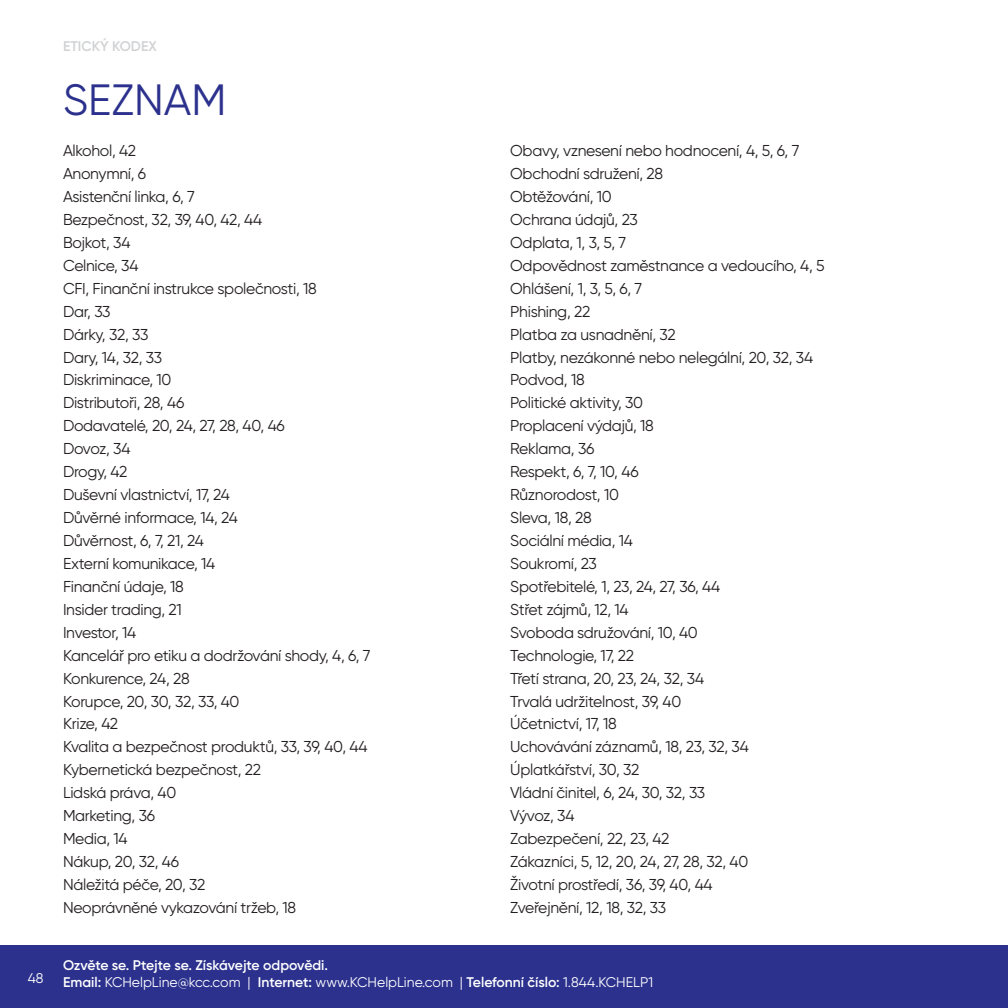
<style>
.page{position:relative;width:1008px;height:1008px;background:#fff}
.page>*{position:absolute;margin:0;border:0;box-sizing:border-box;transform-origin:0 0}
.TopicUppercase_Green{font:43.75px "Gilroy";color:#2b318d}
.t1{font:15.75px "Gilroy";letter-spacing:-.02em;color:#231f20}
.t2{font:14px "Gilroy";color:#fff}
.t3{font:600 14px "Gilroy";letter-spacing:-.01em;color:#fff}
.t4{font:600 14px "Gilroy";color:#d1d2d4}
.s1{font-weight:600}
</style>
<div class="page">
<div style="left:0;top:945px;width:1008px;height:63px;background:#2b318d"></div>
<p class="t2" style="left:28px;top:969px;width:17px">48</p>
<p class="t4" style="left:63px;top:38px;width:95px">ETICKÝ KODEX</p>
<p class="TopicUppercase_Green" style="left:63px;top:73px;width:165px">SEZNAM</p>
<p class="t1" style="left:63px;top:141px;width:75px">Alkohol, 42</p>
<p class="t1" style="left:63px;top:164px;width:85px">Anonymní, 6</p>
<p class="t1" style="left:63px;top:187px;width:133px">Asistenční linka, 6, 7</p>
<p class="t1" style="left:63px;top:210px;width:201px">Bezpečnost, 32, 39, 40, 42, 44</p>
<p class="t1" style="left:63px;top:233px;width:69px">Bojkot, 34</p>
<p class="t1" style="left:63px;top:256px;width:77px">Celnice, 34</p>
<p class="t1" style="left:63px;top:279px;width:255px">CFI, Finanční instrukce společnosti, 18</p>
<p class="t1" style="left:63px;top:302px;width:49px">Dar, 33</p>
<p class="t1" style="left:63px;top:324px;width:87px">Dárky, 32, 33</p>
<p class="t1" style="left:63px;top:347px;width:101px">Dary, 14, 32, 33</p>
<p class="t1" style="left:63px;top:370px;width:110px">Diskriminace, 10</p>
<p class="t1" style="left:63px;top:393px;width:123px">Distributoři, 28, 46</p>
<p class="t1" style="left:63px;top:416px;width:224px">Dodavatelé, 20, 24, 27, 28, 40, 46</p>
<p class="t1" style="left:63px;top:439px;width:69px">Dovoz, 34</p>
<p class="t1" style="left:63px;top:462px;width:66px">Drogy, 42</p>
<p class="t1" style="left:63px;top:485px;width:168px">Duševní vlastnictví, 17, 24</p>
<p class="t1" style="left:63px;top:508px;width:177px">Důvěrné informace, 14, 24</p>
<p class="t1" style="left:63px;top:531px;width:143px">Důvěrnost, 6, 7, 21, 24</p>
<p class="t1" style="left:63px;top:554px;width:154px">Externí komunikace, 14</p>
<p class="t1" style="left:63px;top:577px;width:122px">Finanční údaje, 18</p>
<p class="t1" style="left:63px;top:600px;width:120px">Insider trading, 21</p>
<p class="t1" style="left:63px;top:623px;width:75px">Investor, 14</p>
<p class="t1" style="left:63px;top:646px;width:309px">Kancelář pro etiku a dodržování shody, 4, 6, 7</p>
<p class="t1" style="left:63px;top:668px;width:128px">Konkurence, 24, 28</p>
<p class="t1" style="left:63px;top:691px;width:178px">Korupce, 20, 30, 32, 33, 40</p>
<p class="t1" style="left:63px;top:714px;width:57px">Krize, 42</p>
<p class="t1" style="left:63px;top:737px;width:306px">Kvalita a bezpečnost produktů, 33, 39, 40, 44</p>
<p class="t1" style="left:63px;top:760px;width:200px">Kybernetická bezpečnost, 22</p>
<p class="t1" style="left:63px;top:783px;width:115px">Lidská práva, 40</p>
<p class="t1" style="left:63px;top:806px;width:94px">Marketing, 36</p>
<p class="t1" style="left:63px;top:829px;width:66px">Media, 14</p>
<p class="t1" style="left:63px;top:852px;width:118px">Nákup, 20, 32, 46</p>
<p class="t1" style="left:63px;top:875px;width:144px">Náležitá péče, 20, 32</p>
<p class="t1" style="left:63px;top:898px;width:235px">Neoprávněné vykazování tržeb, 18</p>
<p class="t1" style="left:510px;top:141px;width:291px">Obavy, vznesení nebo hodnocení, 4, 5, 6, 7</p>
<p class="t1" style="left:510px;top:164px;width:154px">Obchodní sdružení, 28</p>
<p class="t1" style="left:510px;top:187px;width:103px">Obtěžování, 10</p>
<p class="t1" style="left:510px;top:210px;width:129px">Ochrana údajů, 23</p>
<p class="t1" style="left:510px;top:233px;width:117px">Odplata, 1, 3, 5, 7</p>
<p class="t1" style="left:510px;top:256px;width:316px">Odpovědnost zaměstnance a vedoucího, 4, 5</p>
<p class="t1" style="left:510px;top:279px;width:133px">Ohlášení, 1, 3, 5, 6, 7</p>
<p class="t1" style="left:510px;top:302px;width:82px">Phishing, 22</p>
<p class="t1" style="left:510px;top:324px;width:167px">Platba za usnadnění, 32</p>
<p class="t1" style="left:510px;top:347px;width:304px">Platby, nezákonné nebo nelegální, 20, 32, 34</p>
<p class="t1" style="left:510px;top:370px;width:76px">Podvod, 18</p>
<p class="t1" style="left:510px;top:393px;width:134px">Politické aktivity, 30</p>
<p class="t1" style="left:510px;top:416px;width:145px">Proplacení výdajů, 18</p>
<p class="t1" style="left:510px;top:439px;width:86px">Reklama, 36</p>
<p class="t1" style="left:510px;top:462px;width:130px">Respekt, 6, 7, 10, 46</p>
<p class="t1" style="left:510px;top:485px;width:110px">Různorodost, 10</p>
<p class="t1" style="left:510px;top:508px;width:83px">Sleva, 18, 28</p>
<p class="t1" style="left:510px;top:531px;width:124px">Sociální média, 14</p>
<p class="t1" style="left:510px;top:554px;width:88px">Soukromí, 23</p>
<p class="t1" style="left:510px;top:577px;width:212px">Spotřebitelé, 1, 23, 24, 27, 36, 44</p>
<p class="t1" style="left:510px;top:600px;width:120px">Střet zájmů, 12, 14</p>
<p class="t1" style="left:510px;top:623px;width:189px">Svoboda sdružování, 10, 40</p>
<p class="t1" style="left:510px;top:646px;width:125px">Technologie, 17, 22</p>
<p class="t1" style="left:510px;top:668px;width:195px">Třetí strana, 20, 23, 24, 32, 34</p>
<p class="t1" style="left:510px;top:691px;width:173px">Trvalá udržitelnost, 39, 40</p>
<p class="t1" style="left:510px;top:714px;width:108px">Účetnictví, 17, 18</p>
<p class="t1" style="left:510px;top:737px;width:240px">Uchovávání záznamů, 18, 23, 32, 34</p>
<p class="t1" style="left:510px;top:760px;width:131px">Úplatkářství, 30, 32</p>
<p class="t1" style="left:510px;top:783px;width:196px">Vládní činitel, 6, 24, 30, 32, 33</p>
<p class="t1" style="left:510px;top:806px;width:66px">Vývoz, 34</p>
<p class="t1" style="left:510px;top:829px;width:161px">Zabezpečení, 22, 23, 42</p>
<p class="t1" style="left:510px;top:852px;width:239px">Zákazníci, 5, 12, 20, 24, 27, 28, 32, 40</p>
<p class="t1" style="left:510px;top:875px;width:204px">Životní prostředí, 36, 39, 40, 44</p>
<p class="t1" style="left:510px;top:898px;width:157px">Zveřejnění, 12, 18, 32, 33</p>
<p class="t3" style="left:63px;top:957px;width:267px">Ozvěte se. Ptejte se. Získávejte odpovědi.</p>
<p class="t2" style="left:63px;top:974px;width:592px"><span class="s1">Email:</span> KCHelpLine@kcc.com | <span class="s1">Internet:</span> www.KCHelpLine.com | <span class="s1">Telefonní číslo:</span> 1.844.KCHELP1</p>
</div>
